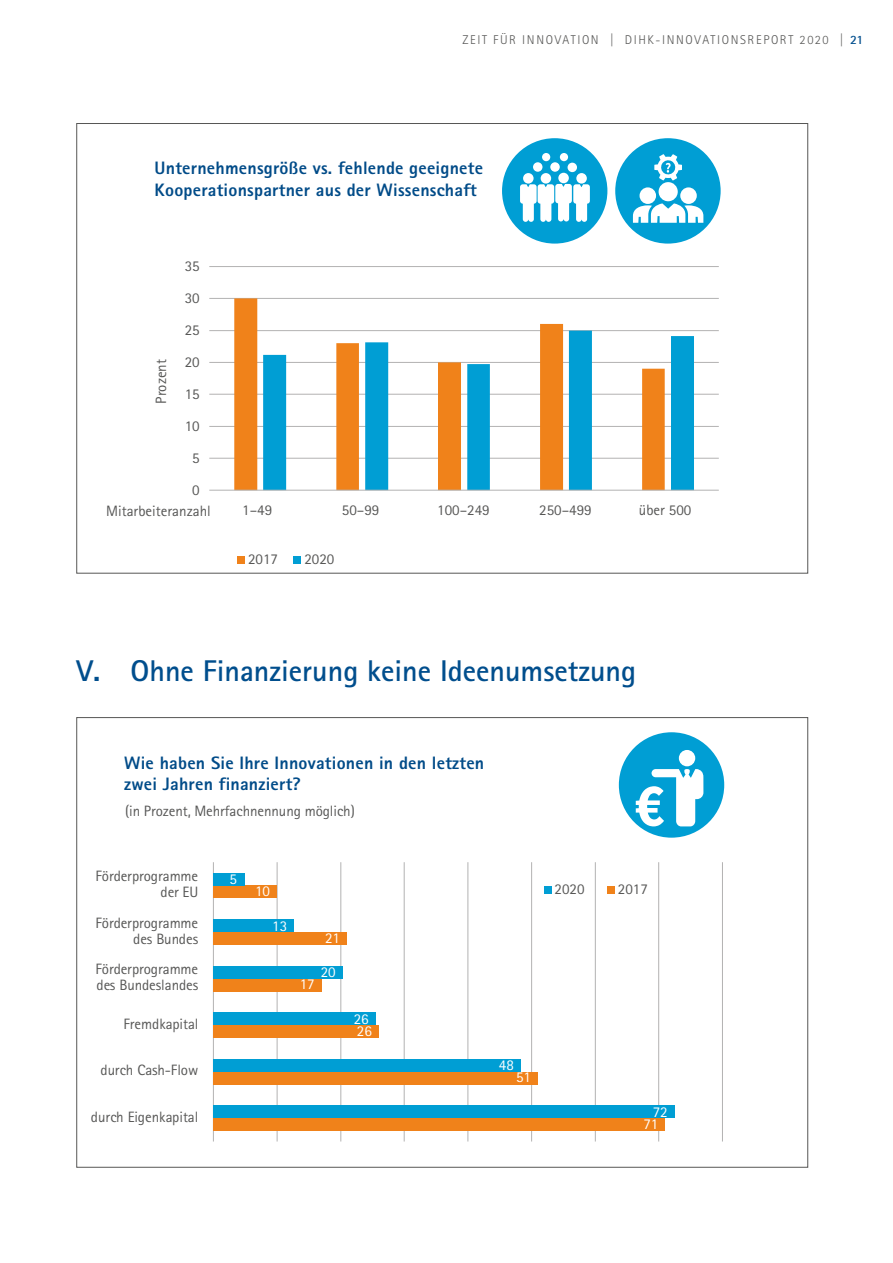
<style>
.page{position:relative;width:893px;height:1263px;background:#fff}
.page>*{position:absolute;margin:0;border:0;box-sizing:border-box;transform-origin:0 0}
.t1{font:700 30px "Agfa Rotis Sans Serif";color:#004e8d}
.t2{font:800 18px/21.6px "Agfa Rotis Sans Serif";letter-spacing:.01em;color:#004b88}
.t3{font:15px/16px "Agfa Rotis Sans Serif";color:#575756;text-align:right}
.t4{font:15px "Agfa Rotis Sans Serif";letter-spacing:-.005em;color:#fff}
.t5{font:300 12.75px "Agfa Rotis Sans Serif";letter-spacing:.125em;color:#575756}
.s1{font-weight:700;color:#004e8d}
</style>
<div class="page">
<div style="left:237px;top:556px;width:8px;height:8px;background:#f0821a"></div>
<div style="left:294px;top:556px;width:7px;height:8px;background:#009ed4"></div>
<div style="left:502px;top:138px;width:105px;height:106px;background:#009ed4;border-radius:50%"></div>
<svg style="left:520px;top:153px;width:70px;height:69px"></svg>
<div style="left:615px;top:138px;width:106px;height:106px;background:#009ed4;border-radius:50%"></div>
<div style="left:639px;top:187px;width:17px;height:17px;background:#fff;border-radius:50%"></div>
<div style="left:680px;top:187px;width:17px;height:17px;background:#fff;border-radius:50%"></div>
<svg style="left:633px;top:203px;width:70px;height:20px"></svg>
<div style="left:659px;top:182px;width:19px;height:19px;background:#fff;border-radius:50%"></div>
<svg style="left:654px;top:154px;width:28px;height:27px"></svg>
<hr style="left:209px;top:458px;width:510px;height:1px;background:#b3b2b2">
<hr style="left:209px;top:426px;width:510px;height:1px;background:#b3b2b2">
<hr style="left:209px;top:394px;width:510px;height:1px;background:#b3b2b2">
<hr style="left:209px;top:362px;width:510px;height:1px;background:#b3b2b2">
<hr style="left:209px;top:330px;width:510px;height:1px;background:#b3b2b2">
<hr style="left:209px;top:298px;width:510px;height:1px;background:#b3b2b2">
<hr style="left:209px;top:266px;width:510px;height:1px;background:#b3b2b2">
<svg style="left:234px;top:298px;width:358px;height:192px"></svg>
<svg style="left:263px;top:331px;width:431px;height:159px"></svg>
<hr style="left:209px;top:490px;width:510px;height:1px;background:#b3b2b2">
<hr style="left:277px;top:862px;width:1px;height:279px;background:#b3b2b2">
<hr style="left:341px;top:862px;width:1px;height:279px;background:#b3b2b2">
<hr style="left:404px;top:862px;width:1px;height:279px;background:#b3b2b2">
<hr style="left:468px;top:862px;width:1px;height:279px;background:#b3b2b2">
<hr style="left:531px;top:862px;width:1px;height:279px;background:#b3b2b2">
<hr style="left:595px;top:862px;width:1px;height:279px;background:#b3b2b2">
<hr style="left:658px;top:862px;width:1px;height:279px;background:#b3b2b2">
<hr style="left:722px;top:862px;width:1px;height:279px;background:#b3b2b2">
<hr style="left:213px;top:862px;width:1px;height:279px;background:#b3b2b2">
<div style="left:607px;top:886px;width:8px;height:7px;background:#f0821a"></div>
<div style="left:544px;top:886px;width:7px;height:7px;background:#009ed4"></div>
<div style="left:213px;top:885px;width:64px;height:13px;background:#f0821a"></div>
<div style="left:213px;top:932px;width:134px;height:13px;background:#f0821a"></div>
<div style="left:213px;top:979px;width:109px;height:12px;background:#f0821a"></div>
<div style="left:213px;top:1025px;width:166px;height:13px;background:#f0821a"></div>
<div style="left:213px;top:1072px;width:325px;height:12px;background:#f0821a"></div>
<div style="left:213px;top:1118px;width:452px;height:13px;background:#f0821a"></div>
<div style="left:213px;top:873px;width:32px;height:12px;background:#009ed4"></div>
<div style="left:213px;top:919px;width:81px;height:13px;background:#009ed4"></div>
<div style="left:213px;top:966px;width:130px;height:13px;background:#009ed4"></div>
<div style="left:213px;top:1012px;width:163px;height:13px;background:#009ed4"></div>
<div style="left:213px;top:1059px;width:308px;height:13px;background:#009ed4"></div>
<div style="left:213px;top:1105px;width:461px;height:13px;background:#009ed4"></div>
<div style="left:619px;top:732px;width:105px;height:106px;background:#009ed4;border-radius:50%"></div>
<svg style="left:636px;top:750px;width:67px;height:76px"></svg>
<p class="t5" style="left:462px;top:33px;width:402px">ZEIT FÜR INNOVATION | DIHK-INNOVATIONSREPORT 2020 | <span class="s1">21</span></p>
<p class="t2" style="left:155px;top:157px;width:330px">Unternehmensgröße vs. fehlende geeignete<br>Kooperationspartner aus der Wissenschaft</p>
<p class="t3" style="left:185px;top:258px;width:16px">35</p>
<p class="t3" style="left:185px;top:290px;width:16px">30</p>
<p class="t3" style="left:153px;top:403px;width:46px;rotate:-90deg">Prozent</p>
<p class="t3" style="left:185px;top:322px;width:16px">25</p>
<p class="t3" style="left:185px;top:354px;width:16px">20</p>
<p class="t3" style="left:185px;top:386px;width:16px">15</p>
<p class="t3" style="left:185px;top:418px;width:16px">10</p>
<p class="t3" style="left:192px;top:450px;width:9px">5</p>
<p class="t3" style="left:192px;top:482px;width:9px">0</p>
<p class="t3" style="left:106px;top:502px;width:106px">Mitarbeiteranzahl</p>
<p class="t3" style="left:242px;top:502px;width:31px">1–49</p>
<p class="t3" style="left:342px;top:502px;width:39px">50–99</p>
<p class="t3" style="left:437px;top:502px;width:54px">100–249</p>
<p class="t3" style="left:539px;top:502px;width:54px">250–499</p>
<p class="t3" style="left:639px;top:502px;width:54px">über 500</p>
<p class="t3" style="left:248px;top:551px;width:31px">2017</p>
<p class="t3" style="left:304px;top:551px;width:31px">2020</p>
<h1 class="t1" style="left:77px;top:652px;width:561px">V. Ohne Finanzierung keine Ideenumsetzung</h1>
<p class="t2" style="left:124px;top:751px;width:362px">Wie haben Sie Ihre Innovationen in den letzten zwei Jahren finanziert?</p>
<p class="t3" style="left:125px;top:802px;width:231px">(in Prozent, Mehrfachnennung möglich)</p>
<p class="t3" style="left:96px;top:868px;width:104px">Förderprogramme der EU</p>
<p class="t4" style="left:230px;top:870px;width:9px">5</p>
<p class="t4" style="left:255px;top:882px;width:16px">10</p>
<p class="t3" style="left:96px;top:914px;width:104px">Förderprogramme des Bundes</p>
<p class="t4" style="left:272px;top:917px;width:16px">13</p>
<p class="t4" style="left:325px;top:929px;width:16px">21</p>
<p class="t3" style="left:96px;top:961px;width:104px;text-align:left">Förderprogramme des Bundeslandes</p>
<p class="t4" style="left:321px;top:963px;width:16px">20</p>
<p class="t4" style="left:300px;top:975px;width:16px">17</p>
<p class="t3" style="left:124px;top:1015px;width:76px">Fremdkapital</p>
<p class="t4" style="left:354px;top:1010px;width:16px">26</p>
<p class="t4" style="left:357px;top:1022px;width:16px">26</p>
<p class="t3" style="left:101px;top:1062px;width:99px">durch Cash-Flow</p>
<p class="t4" style="left:499px;top:1056px;width:16px">48</p>
<p class="t4" style="left:516px;top:1068px;width:16px">51</p>
<p class="t3" style="left:91px;top:1108px;width:109px">durch Eigenkapital</p>
<p class="t3" style="left:554px;top:881px;width:31px">2020</p>
<p class="t3" style="left:618px;top:881px;width:31px">2017</p>
<p class="t4" style="left:653px;top:1103px;width:16px">72</p>
<p class="t4" style="left:643px;top:1115px;width:16px">71</p>
</div>
